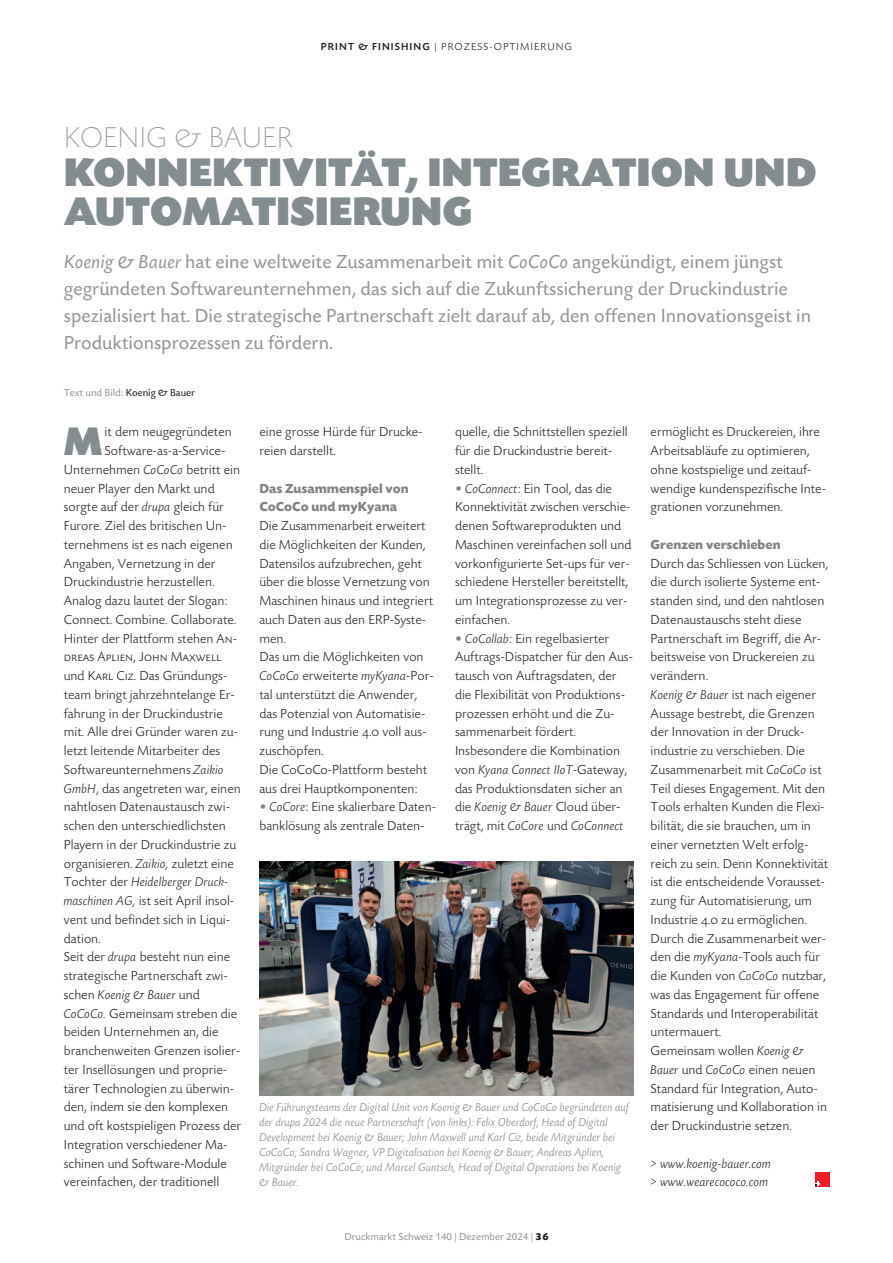
<style>
.page{position:relative;width:893px;height:1263px;background:#fff}
.page>*{position:absolute;margin:0;border:0;box-sizing:border-box;transform-origin:0 0}
.t1{font:42px/39px "Today SB Ultra";color:#838c8e}
.t2{font:300 expanded 30px "Today SB";color:#939598}
.t3{font:19.5px/27px "Today SB";color:#939598}
.t4{font:300 13.5px/18.8px "Today SB";color:#231f20}
.t5{font:700 13.5px/18.8px "Today SB";color:#808285}
.t6{font:italic 300 13.5px "Today SB";color:#231f20}
.t7{font:italic 300 12px/15px "Today SB";color:#808285}
.t8{font:10.5px "Today SB";color:#939598}
.t9{font:300 10.5px "Today SB";letter-spacing:.1em;color:#231f20}
.s1{font-weight:500}
.s2{font-style:italic}
.s3{color:#231f20}
.s4{font-family:"Today SB Caps Lig";font-weight:400}
.s5{color:#808285}
.s6{font-weight:700;color:#231f20}
</style>
<div class="page">
<img style="left:259px;top:861px;width:375px;height:234px">
<div style="left:815px;top:1172px;width:14px;height:14px;background:#ee1e24"></div>
<svg style="left:815px;top:1181px;width:5px;height:5px"></svg>
<p class="t9" style="left:321px;top:42px;width:253px"><span class="s1">PRINT &amp; FINISHING</span> | PROZESS-OPTIMIERUNG</p>
<p class="t2" style="left:64px;top:127px;width:230px">KOENIG &amp; BAUER</p>
<p class="t1" style="left:64px;top:159px;width:754px">KONNEKTIVITÄT, INTEGRATION UND<br>AUTOMATISIERUNG</p>
<p class="t3" style="left:64px;top:250px;width:749px"><span class="s2">Koenig &amp; Bauer</span> hat eine weltweite Zusammenarbeit mit <span class="s2">CoCoCo</span> angekündigt, einem jüngst gegründeten Softwareunternehmen, das sich auf die Zukunftssicherung der Druckindustrie spezialisiert hat. Die strategische Partnerschaft zielt darauf ab, den offenen Innovationsgeist in Produktionsprozessen zu fördern.</p>
<p class="t8" style="left:64px;top:388px;width:133px">Text und Bild: <span class="s3">Koenig &amp; Bauer</span></p>
<p class="t1" style="left:64px;top:427px;width:40px">M</p>
<p class="t4" style="left:259px;top:424px;width:165px">eine grosse Hürde für Drucke - reien darstellt.</p>
<p class="t5" style="left:259px;top:480px;width:151px">Das Zusammenspiel von<br>CoCoCo und myKyana</p>
<p class="t4" style="left:259px;top:518px;width:175px">Die Zusammenarbeit erweitert die Möglichkeiten der Kunden,<br>Datensilos aufzubre chen, geht über die blosse Ver netzung von<br>Maschinen hinaus und integriert auch Daten aus den ERP-Syste - men.</p>
<p class="t4" style="left:259px;top:649px;width:176px">Das um die Möglichkeiten von<br><span class="s2">CoCo Co</span> erweiterte <span class="s2">myKyana</span>-Por - tal unterstützt die Anwender,</p>
<p class="t4" style="left:259px;top:705px;width:169px;text-align:justify">das Potenzial von Automatisie - rung und Industrie <span class="s4">4.0</span> voll aus - zuschöpfen.</p>
<p class="t4" style="left:259px;top:762px;width:169px">Die CoCoCo-Plattform besteht aus drei Hauptkomponenten:</p>
<p class="t4" style="left:259px;top:799px;width:178px"><span class="s5">•</span> <span class="s2">CoCore</span>: Eine skalierbare Daten - banklösung als zentrale Daten -</p>
<p class="t4" style="left:105px;top:424px;width:129px">it dem neugegründeten</p>
<p class="t4" style="left:105px;top:443px;width:122px">Software-as-a-Service-</p>
<p class="t4" style="left:64px;top:462px;width:178px">Unternehmen <span class="s2">CoCoCo</span> betritt ein</p>
<p class="t4" style="left:64px;top:480px;width:152px">neuer Player den Markt und</p>
<p class="t4" style="left:64px;top:499px;width:162px">sorg te auf der <span class="s2">drupa</span> gleich für</p>
<p class="t4" style="left:64px;top:518px;width:164px">Furore. Ziel des britischen Un -</p>
<p class="t4" style="left:64px;top:537px;width:170px">ternehmens ist es nach eigenen</p>
<p class="t4" style="left:64px;top:555px;width:153px">Angaben, Vernetzung in der</p>
<p class="t4" style="left:64px;top:574px;width:152px">Druckindustrie herzustellen.</p>
<p class="t4" style="left:64px;top:593px;width:165px">Ana log dazu lautet der Slogan:</p>
<p class="t4" style="left:64px;top:612px;width:174px">Connect. Combine. Collaborate.</p>
<p class="t4" style="left:64px;top:630px;width:178px">Hinter der Plattform stehen <span class="s4">An - dreas Aplien, John Maxwell </span>und <span class="s4">Karl Ciz</span>. Das Gründungs - team bringt jahrzehntelange Er - fahrung in der Druckindustrie mit. Alle drei Gründer waren zu - letzt leitende Mitarbeiter des<br>Softwareunternehmens <span class="s2">Zaikio<br>GmbH</span>, das angetreten war, einen nahtlosen Datenaustausch zwi - schen den unterschiedlichsten<br>Playern in der Druckindustrie zu organisieren. <span class="s2">Zaikio,</span> zuletzt eine<br>Toch ter der <span class="s2">Heidelberger Druck - maschinen AG,</span> ist seit April insol - vent und befindet sich in Liqui - dation.</p>
<p class="t4" style="left:64px;top:949px;width:179px">Seit der <span class="s2">drupa</span> besteht nun eine strategische Part ner schaft zwi - schen <span class="s2">Koenig &amp; Bauer</span> und<br><span class="s2">CoCoCo.</span> Gemeinsam streben die beiden Unternehmen an, die branchen weiten Grenzen isolier - ter Insel lösungen und proprie - tärer Tech nologien zu überwin - den, indem sie den komplexen und oft kost spieligen Prozess der<br>Integration verschiedener Ma - schinen und Software-Module vereinfachen, der traditionell</p>
<p class="t4" style="left:455px;top:424px;width:174px">quel le, die Schnittstellen speziell für die Druckindustrie bereit - stellt.</p>
<p class="t4" style="left:455px;top:480px;width:178px"><span class="s5">•</span> <span class="s2">CoConnect</span>: Ein Tool, das die<br>Kon nektivität zwischen verschie - denen Softwareprodukten und<br>Maschinen vereinfachen soll und vor konfigurierte Set-ups für ver - schie dene Hersteller bereitstellt, um Integrationsprozesse zu ver - einfachen.</p>
<p class="t4" style="left:455px;top:630px;width:180px"><span class="s5">•</span> <span class="s2">CoCollab</span>: Ein regelbasierter<br>Auf trags-Dispatcher für den Aus - tausch von Auftragsdaten, der die Flexibilität von Produktions - prozessen erhöht und die Zu - sammenarbeit fördert.</p>
<p class="t4" style="left:455px;top:743px;width:174px">Insbesondere die Kombination von <span class="s2">Kyana Connect IIoT</span>-Gateway, das Produktions daten sicher an die <span class="s2">Koenig &amp; Bau er</span> Cloud über - trägt, mit <span class="s2">CoCore</span> und <span class="s2">CoConnect</span></p>
<p class="t7" style="left:259px;top:1100px;width:371px">Die Führungsteams der Digital Unit von Koenig &amp; Bauer und CoCoCo begründeten auf der drupa 2024 die neue Partnerschaft (von links): Felix Oberdorf, Head of Digital Development bei Koenig &amp; Bauer; John Maxwell und Karl Ciz, beide Mitgründer bei CoCoCo; Sandra Wagner, VP Digitalisation bei Koenig &amp; Bauer; Andreas Aplien, Mitgründer bei CoCoCo; und Marcel Guntsch, Head of Digital Operations bei Koenig &amp; Bauer.</p>
<p class="t8" style="left:344px;top:1233px;width:206px">Druckmarkt Schweiz 140 | Dezember 2024 | <span class="s6">36</span></p>
<p class="t4" style="left:651px;top:424px;width:177px">ermöglicht es Druckereien, ihre<br>Arbeitsabläufe zu optimieren, ohne kostspielige und zeitauf - wendige kunden spe zifische In te - grationen vorzuneh men.</p>
<p class="t5" style="left:651px;top:537px;width:132px">Grenzen verschieben</p>
<p class="t4" style="left:651px;top:555px;width:179px">Durch das Schliessen von Lücken, die durch isolierte Systeme ent - stan den sind, und den nahtlosen<br>Datenaus tauschs steht diese<br>Part nerschaft im Begriff, die Ar - beitsweise von Druckereien zu verändern.</p>
<p class="t4" style="left:651px;top:687px;width:179px"><span class="s2">Koenig &amp; Bauer</span> ist nach eigener<br>Aussage bestrebt, die Grenzen der Innovation in der Druck - industrie zu verschieben. Die<br>Zusammenarbeit mit <span class="s2">CoCoCo</span> ist<br>Teil dieses Engagement. Mit den<br>Tools erhalten Kunden die Flexi - bilität, die sie brauchen, um in einer vernetzten Welt erfolg - reich zu sein. Denn Konnektivität ist die ent schei dende Voraus set - zung für Auto matisierung, um<br>Indus trie <span class="s4">4.0</span> zu ermöglichen.</p>
<p class="t4" style="left:651px;top:930px;width:177px">Durch die Zusammen arbeit wer - den die <span class="s2">myKyana</span>-Tools auch für die Kunden von <span class="s2">CoCoCo</span> nutzbar, was das Engagement für offene<br>Standards und Inter ope ra bilität untermauert.</p>
<p class="t4" style="left:651px;top:1043px;width:178px">Gemeinsam wollen <span class="s2">Koenig &amp;<br>Bauer</span> und <span class="s2">CoCoCo</span> einen neuen<br>Standard für Integration, Auto - matisierung und Kollaboration in der Druckindustrie setzen.</p>
<p class="t6" style="left:651px;top:1158px;width:122px">&gt; www.koenig-bauer.com</p>
<p class="t6" style="left:651px;top:1177px;width:119px">&gt; www.wearecococo.com</p>
</div>
